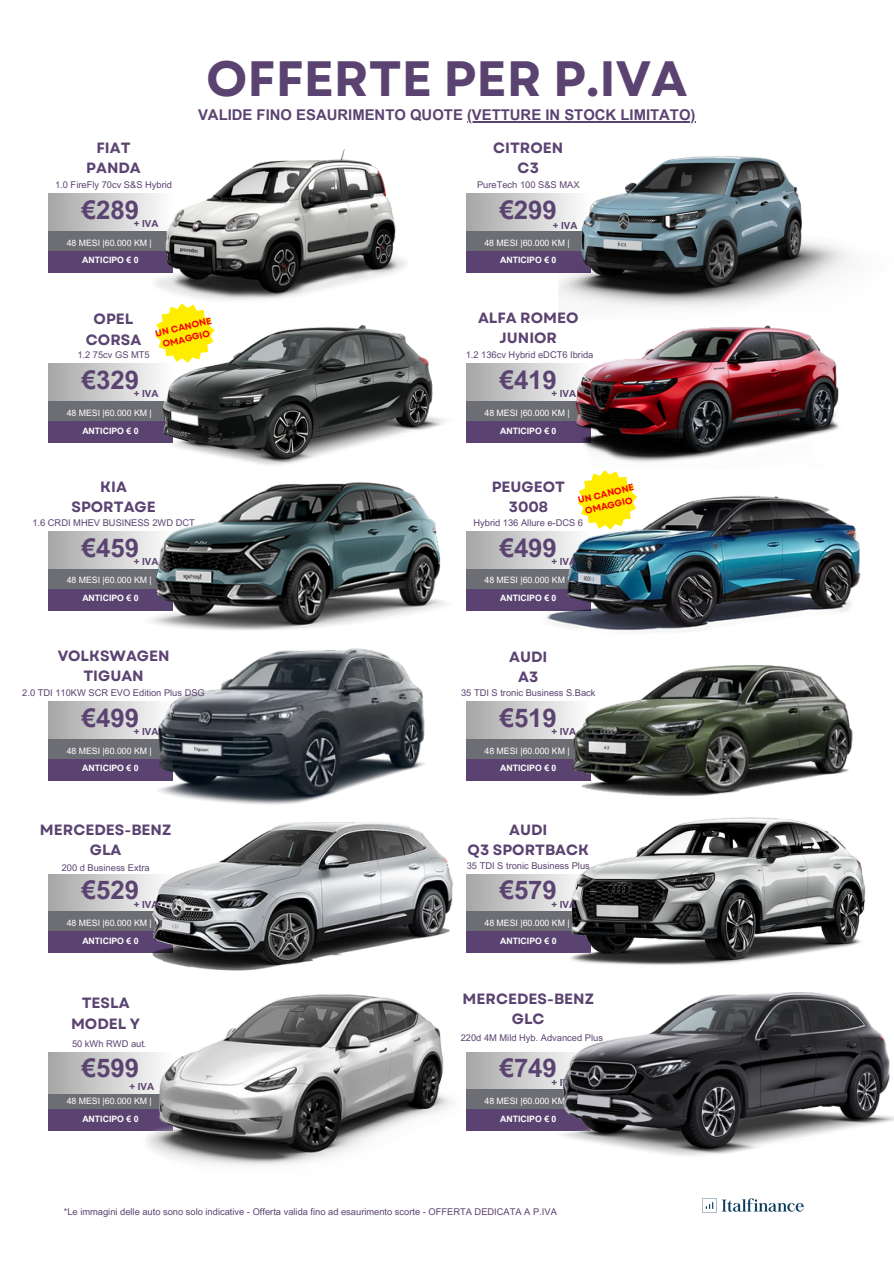
<style>
.page{position:relative;width:894px;height:1264px;background:#fff}
.page>*{position:absolute;margin:0;border:0;box-sizing:border-box;transform-origin:0 0}
.t1{font:700 49.65px "Garet";color:#5b4371}
.t2{font:700 25.8px "Arial MT Pro";color:#5b4371}
.t3{font:700 14.85px/20.4px "Garet";color:#5b4371;text-align:center}
.t4{font:700 14.85px "Arial MT Pro";color:#5b4371}
.t5{font:700 9.75px "Arial MT Pro";color:#5b4371}
.t6{font:9.3px "Arial MT Pro";color:#5b4371}
.t7{font:700 9.15px/12.1px "Garet";color:#f60606;text-align:center}
.t8{font:8.7px "Arial MT Pro";color:#fff}
.t9{font:700 8.7px "Arial MT Pro";color:#fff}
</style>
<div class="page">
<img style="left:702px;top:1198px;width:101px;height:14px">
<div style="left:48px;top:1089px;width:124px;height:27px;background:#6d6e74"></div>
<div style="left:48px;top:1109px;width:124px;height:22px;background:#5b4371"></div>
<svg style="left:48px;top:1052px;width:91px;height:41px;background:#c5c5c5"></svg>
<svg style="left:48px;top:531px;width:82px;height:38px;background:#c2c2c2"></svg>
<div style="left:48px;top:569px;width:124px;height:26px;background:#6d6e74"></div>
<div style="left:48px;top:589px;width:124px;height:21px;background:#5b4371"></div>
<svg style="left:48px;top:702px;width:66px;height:37px;background:#bcbcbc"></svg>
<div style="left:48px;top:739px;width:124px;height:26px;background:#6d6e74"></div>
<div style="left:48px;top:759px;width:124px;height:21px;background:#5b4371"></div>
<svg style="left:48px;top:874px;width:52px;height:37px;background:#b7b7b7"></svg>
<div style="left:48px;top:911px;width:124px;height:27px;background:#6d6e74"></div>
<div style="left:48px;top:931px;width:124px;height:22px;background:#5b4371"></div>
<svg style="left:48px;top:364px;width:110px;height:37px;background:#cbcbcb"></svg>
<div style="left:48px;top:401px;width:124px;height:27px;background:#6d6e74"></div>
<div style="left:48px;top:421px;width:124px;height:21px;background:#5b4371"></div>
<svg style="left:48px;top:194px;width:98px;height:37px;background:#c8c8c8"></svg>
<div style="left:48px;top:231px;width:124px;height:26px;background:#6d6e74"></div>
<div style="left:48px;top:251px;width:124px;height:21px;background:#5b4371"></div>
<img style="left:130px;top:482px;width:316px;height:147px">
<svg style="left:149px;top:307px;width:63px;height:62px"></svg>
<img style="left:158px;top:325px;width:288px;height:140px">
<img style="left:114px;top:629px;width:311px;height:143px">
<img style="left:139px;top:996px;width:313px;height:169px">
<img style="left:146px;top:149px;width:261px;height:158px">
<svg style="left:466px;top:702px;width:78px;height:37px;background:#c1c1c1"></svg>
<div style="left:466px;top:739px;width:124px;height:26px;background:#6d6e74"></div>
<div style="left:466px;top:759px;width:124px;height:21px;background:#5b4371"></div>
<svg style="left:466px;top:364px;width:100px;height:37px;background:#c8c8c8"></svg>
<div style="left:466px;top:401px;width:124px;height:26px;background:#6d6e74"></div>
<div style="left:466px;top:421px;width:124px;height:21px;background:#5b4371"></div>
<svg style="left:466px;top:194px;width:92px;height:37px;background:#c6c6c6"></svg>
<div style="left:466px;top:231px;width:124px;height:26px;background:#6d6e74"></div>
<div style="left:466px;top:251px;width:124px;height:21px;background:#5b4371"></div>
<div style="left:466px;top:531px;width:124px;height:42px;background:#b1b1b1"></div>
<div style="left:466px;top:569px;width:124px;height:26px;background:#6d6e74"></div>
<div style="left:466px;top:589px;width:124px;height:21px;background:#5b4371"></div>
<div style="left:466px;top:874px;width:124px;height:41px;background:#bdbdbd"></div>
<div style="left:466px;top:911px;width:124px;height:27px;background:#6d6e74"></div>
<div style="left:466px;top:931px;width:124px;height:21px;background:#5b4371"></div>
<img style="left:566px;top:325px;width:273px;height:137px">
<svg style="left:466px;top:1052px;width:83px;height:37px;background:#c2c2c2"></svg>
<div style="left:466px;top:1089px;width:124px;height:27px;background:#6d6e74"></div>
<div style="left:466px;top:1109px;width:124px;height:22px;background:#5b4371"></div>
<svg style="left:584px;top:470px;width:44px;height:14px"></svg>
<img style="left:558px;top:156px;width:290px;height:151px">
<img style="left:544px;top:665px;width:309px;height:84px">
<img style="left:503px;top:749px;width:362px;height:216px">
<img style="left:549px;top:992px;width:344px;height:164px">
<img style="left:100px;top:772px;width:397px;height:224px">
<img style="left:498px;top:484px;width:363px;height:148px">
<hr style="left:467px;top:121px;width:228px;height:2px;background:#5b4371">
<h6 class="t1" style="left:206px;top:43px;width:482px">OFFERTE PER P.IVA</h6>
<p class="t3" style="left:86px;top:137px;width:56px">FIAT<br>PANDA</p>
<p class="t6" style="left:55px;top:181px;width:118px">1.0 FireFly 70cv S&amp;S Hybrid</p>
<p class="t5" style="left:134px;top:220px;width:26px">+ IVA</p>
<p class="t2" style="left:82px;top:200px;width:59px">€289</p>
<h4 class="t8" style="left:67px;top:239px;width:87px">48 MESI |60.000 KM |</h4>
<h3 class="t9" style="left:82px;top:257px;width:58px">ANTICIPO € 0</h3>
<p class="t4" style="left:198px;top:110px;width:499px">VALIDE FINO ESAURIMENTO QUOTE (VETTURE IN STOCK LIMITATO)</p>
<p class="t3" style="left:493px;top:137px;width:72px">CITROEN<br>C3</p>
<p class="t6" style="left:477px;top:181px;width:104px">PureTech 100 S&amp;S MAX</p>
<p class="t2" style="left:499px;top:200px;width:59px">€299</p>
<h4 class="t8" style="left:484px;top:239px;width:87px">48 MESI |60.000 KM |</h4>
<h4 class="t9" style="left:500px;top:257px;width:58px">ANTICIPO € 0</h4>
<h3 class="t5" style="left:552px;top:222px;width:26px">+ IVA</h3>
<h2 class="t3" style="left:86px;top:309px;width:57px">OPEL<br>CORSA</h2>
<p class="t7" style="left:154px;top:327px;width:59px;rotate:-13deg">UN CANONE<br>OMAGGIO</p>
<p class="t3" style="left:478px;top:307px;width:102px">ALFA ROMEO<br>JUNIOR</p>
<h4 class="t6" style="left:77px;top:351px;width:74px">1.2 75cv GS MT5</h4>
<h2 class="t6" style="left:465px;top:351px;width:129px">1.2 136cv Hybrid eDCT6 Ibrida</h2>
<p class="t2" style="left:82px;top:370px;width:59px">€329</p>
<p class="t8" style="left:67px;top:409px;width:87px">48 MESI |60.000 KM |</p>
<p class="t9" style="left:82px;top:427px;width:58px">ANTICIPO € 0</p>
<p class="t5" style="left:134px;top:390px;width:26px">+ IVA</p>
<p class="t2" style="left:499px;top:370px;width:59px">€419</p>
<p class="t8" style="left:484px;top:409px;width:87px">48 MESI |60.000 KM |</p>
<p class="t9" style="left:500px;top:427px;width:58px">ANTICIPO € 0</p>
<h4 class="t5" style="left:551px;top:390px;width:26px">+ IVA</h4>
<h4 class="t3" style="left:71px;top:476px;width:86px">KIA<br>SPORTAGE</h4>
<p class="t6" style="left:32px;top:519px;width:164px">1.6 CRDI MHEV BUSINESS 2WD DCT</p>
<h4 class="t3" style="left:491px;top:476px;width:75px">PEUGEOT<br>3008</h4>
<p class="t6" style="left:473px;top:519px;width:111px">Hybrid 136 Allure e-DCS 6</p>
<h2 class="t7" style="left:576px;top:494px;width:59px;rotate:-13deg">UN CANONE<br>OMAGGIO</h2>
<p class="t2" style="left:82px;top:538px;width:59px">€459</p>
<h6 class="t8" style="left:67px;top:577px;width:87px">48 MESI |60.000 KM |</h6>
<h6 class="t9" style="left:82px;top:595px;width:58px">ANTICIPO € 0</h6>
<p class="t5" style="left:134px;top:558px;width:26px">+ IVA</p>
<h3 class="t2" style="left:499px;top:538px;width:59px">€499</h3>
<h3 class="t8" style="left:484px;top:577px;width:87px">48 MESI |60.000 KM |</h3>
<p class="t9" style="left:500px;top:595px;width:58px">ANTICIPO € 0</p>
<h3 class="t5" style="left:551px;top:558px;width:26px">+ IVA</h3>
<h2 class="t3" style="left:58px;top:645px;width:113px">VOLKSWAGEN<br>TIGUAN</h2>
<h6 class="t3" style="left:509px;top:646px;width:40px">AUDI<br>A3</h6>
<h2 class="t6" style="left:22px;top:689px;width:184px">2.0 TDI 110KW SCR EVO Edition Plus DSG</h2>
<h6 class="t6" style="left:461px;top:689px;width:136px">35 TDI S tronic Business S.Back</h6>
<h2 class="t2" style="left:82px;top:708px;width:59px">€499</h2>
<h4 class="t8" style="left:67px;top:747px;width:87px">48 MESI |60.000 KM |</h4>
<h2 class="t9" style="left:82px;top:765px;width:58px">ANTICIPO € 0</h2>
<h3 class="t5" style="left:134px;top:728px;width:26px">+ IVA</h3>
<h2 class="t2" style="left:499px;top:708px;width:59px">€519</h2>
<h4 class="t8" style="left:484px;top:747px;width:87px">48 MESI |60.000 KM |</h4>
<p class="t9" style="left:500px;top:765px;width:58px">ANTICIPO € 0</p>
<p class="t5" style="left:551px;top:728px;width:26px">+ IVA</p>
<h3 class="t3" style="left:40px;top:819px;width:133px">MERCEDES-BENZ<br>GLA</h3>
<h6 class="t6" style="left:62px;top:864px;width:89px">200 d Business Extra</h6>
<h4 class="t3" style="left:467px;top:819px;width:123px">AUDI<br>Q3 SPORTBACK</h4>
<p class="t6" style="left:466px;top:862px;width:125px">35 TDI S tronic Business Plus</p>
<h4 class="t2" style="left:82px;top:880px;width:59px">€529</h4>
<p class="t8" style="left:67px;top:919px;width:87px">48 MESI |60.000 KM |</p>
<p class="t9" style="left:82px;top:937px;width:58px">ANTICIPO € 0</p>
<p class="t5" style="left:134px;top:900px;width:26px">+ IVA</p>
<h4 class="t2" style="left:499px;top:880px;width:59px">€579</h4>
<h5 class="t8" style="left:484px;top:919px;width:87px">48 MESI |60.000 KM |</h5>
<h6 class="t9" style="left:500px;top:937px;width:58px">ANTICIPO € 0</h6>
<p class="t5" style="left:551px;top:900px;width:26px">+ IVA</p>
<h2 class="t3" style="left:71px;top:993px;width:71px">TESLA<br>MODEL Y</h2>
<p class="t3" style="left:462px;top:988px;width:133px">MERCEDES-BENZ<br>GLC</p>
<h6 class="t6" style="left:72px;top:1040px;width:76px">50 kWh RWD aut.</h6>
<p class="t6" style="left:460px;top:1034px;width:144px">220d 4M Mild Hyb. Advanced Plus</p>
<p class="t2" style="left:82px;top:1058px;width:59px">€599</p>
<h3 class="t5" style="left:129px;top:1083px;width:26px">+ IVA</h3>
<h3 class="t8" style="left:67px;top:1097px;width:87px">48 MESI |60.000 KM |</h3>
<h3 class="t9" style="left:82px;top:1115px;width:58px">ANTICIPO € 0</h3>
<h2 class="t2" style="left:499px;top:1058px;width:59px">€749</h2>
<p class="t8" style="left:484px;top:1097px;width:87px">48 MESI |60.000 KM |</p>
<p class="t9" style="left:500px;top:1115px;width:58px">ANTICIPO € 0</p>
<p class="t5" style="left:551px;top:1078px;width:26px">+ IVA</p>
<p class="t6" style="left:64px;top:1208px;width:494px">*Le immagini delle auto sono solo indicative - Offerta valida fino ad esaurimento scorte - OFFERTA DEDICATA A P.IVA</p>
</div>
